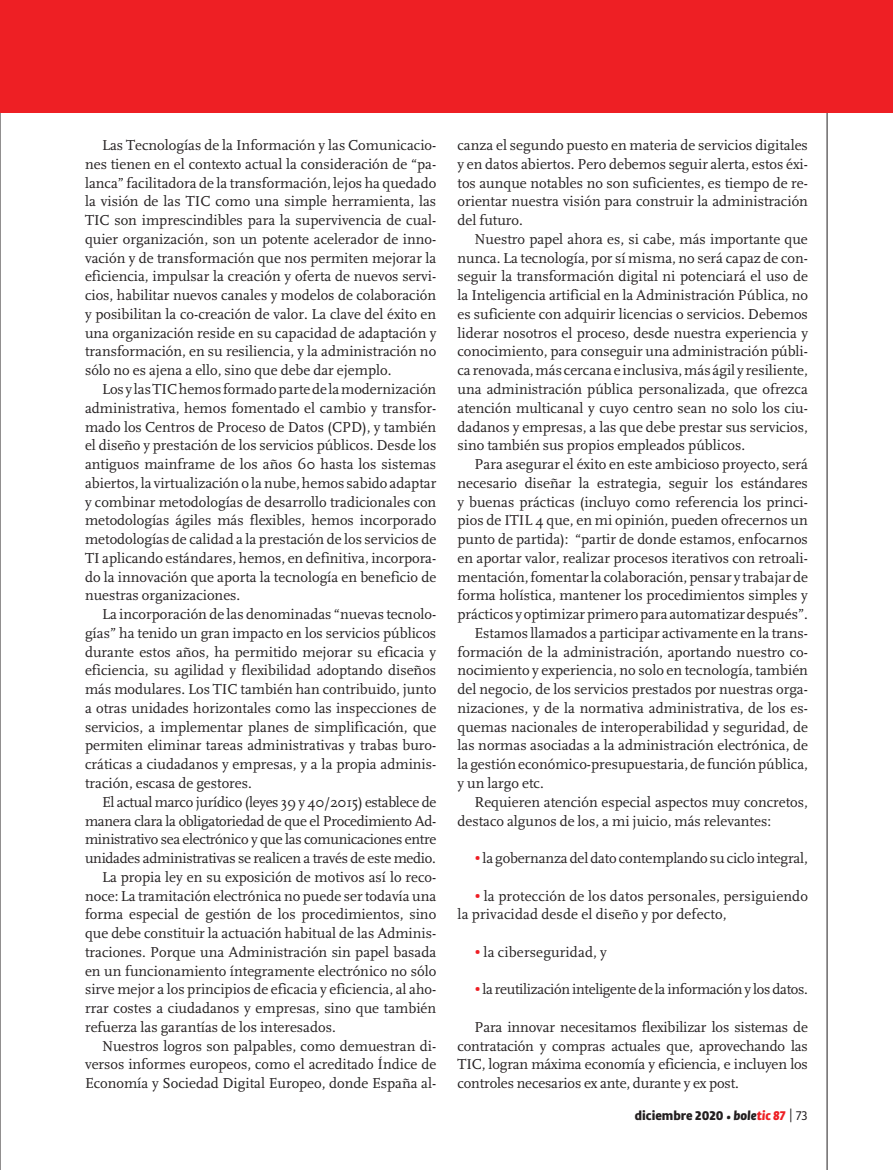
<style>
.page{position:relative;width:893px;height:1170px;background:#fff}
.page>*{position:absolute;margin:0;border:0;box-sizing:border-box;transform-origin:0 0}
.t1{font:15px/18.8px "FF Scala";color:#231f20;text-align:justify}
.t2{font:15px "FF Scala";letter-spacing:-.02em;color:#231f20}
.t3{font:900 13.5px "Bulo";color:#231f20}
.s1{font-family:"Bulo";font-weight:900;color:#ee1e24}
.s2{font-style:italic}
.s3{font-style:italic;color:#ee1f24}
.s4{font-family:"Libre Franklin";font-weight:400}
.s5{font-weight:400}
</style>
<div class="page">
<hr style="left:827px;top:0;width:1px;height:1169px;background:#231f20">
<hr style="left:0;top:0;width:1px;height:1169px;background:#231f20">
<div style="left:0;top:0;width:893px;height:112px;background:#ee1f24"></div>
<p class="t1" style="left:85px;top:136px;width:353px;text-indent:17px">Las Tecnologías de la Información y las Comunicacio&shy;nes tienen en el contexto actual la consideración de “pa&shy;lanca” facilitadora de la transformación, lejos ha quedado la visión de las TIC como una simple herramienta, las TIC son imprescindibles para la supervivencia de cual&shy;quier organización, son un potente acelerador de inno&shy;vación y de transformación que nos permiten mejorar la eficiencia, impulsar la creación y oferta de nuevos servi&shy;cios, habilitar nuevos canales y modelos de colaboración y posibilitan la co-creación de valor. La clave del éxito en una organización reside en su capacidad de adaptación y transformación, en su resiliencia, y la administración no sólo no es ajena a ello, sino que debe dar ejemplo.</p>
<p class="t1" style="left:85px;top:380px;width:353px;text-indent:17px">Los y las TIC hemos formado parte de la modernización administrativa, hemos fomentado el cambio y transfor&shy;mado los Centros de Proceso de Datos (CPD), y también el diseño y prestación de los servicios públicos. Desde los antiguos mainframe de los años 60 hasta los sistemas abiertos, la virtualización o la nube, hemos sabido adaptar y combinar metodologías de desarrollo tradicionales con metodologías ágiles más flexibles, hemos incorporado metodologías de calidad a la prestación de los servicios de TI aplicando estándares, hemos, en definitiva, incorpora&shy;do la innovación que aporta la tecnología en beneficio de nuestras organizaciones.</p>
<p class="t1" style="left:85px;top:605px;width:353px;text-indent:17px">La incorporación de las denominadas “nuevas tecnolo&shy;gías” ha tenido un gran impacto en los servicios públicos durante estos años, ha permitido mejorar su eficacia y eficiencia, su agilidad y flexibilidad adoptando diseños más modulares. Los TIC también han contribuido, junto a otras unidades horizontales como las inspecciones de servicios, a implementar planes de simplificación, que permiten eliminar tareas administrativas y trabas buro&shy;cráticas a ciudadanos y empresas, y a la propia adminis&shy;tración, escasa de gestores.</p>
<p class="t2" style="left:102px;top:793px;width:336px">El actual marco jurídico (leyes 39 y 40/2015) establece de</p>
<p class="t2" style="left:85px;top:812px;width:353px">manera clara la obligatoriedad de que el Procedimiento Ad-</p>
<p class="t2" style="left:85px;top:831px;width:353px">ministrativo sea electrónico y que las comunicaciones entre</p>
<p class="t2" style="left:85px;top:849px;width:352px">unidades administrativas se realicen a través de este medio.</p>
<p class="t1" style="left:102px;top:867px;width:336px">La propia ley en su exposición de motivos así lo reco-</p>
<p class="t1" style="left:85px;top:886px;width:353px">noce: La tramitación electrónica no puede ser todavía una</p>
<p class="t1" style="left:85px;top:905px;width:353px">forma especial de gestión de los procedimientos, sino</p>
<p class="t1" style="left:85px;top:924px;width:353px">que debe constituir la actuación habitual de las Adminis-</p>
<p class="t1" style="left:85px;top:942px;width:353px">traciones. Porque una Administración sin papel basada</p>
<p class="t1" style="left:85px;top:961px;width:353px">en un funcionamiento íntegramente electrónico no sólo</p>
<p class="t1" style="left:85px;top:980px;width:353px">sirve mejor a los principios de eficacia y eficiencia, al aho-</p>
<p class="t1" style="left:85px;top:999px;width:353px">rrar costes a ciudadanos y empresas, sino que también</p>
<p class="t1" style="left:85px;top:1017px;width:252px">refuerza las garantías de los interesados.</p>
<p class="t1" style="left:102px;top:1036px;width:336px">Nuestros logros son palpables, como demuestran di-</p>
<p class="t1" style="left:85px;top:1055px;width:353px">versos informes europeos, como el acreditado Índice de</p>
<p class="t1" style="left:85px;top:1074px;width:353px">Economía y Sociedad Digital Europeo, donde España al-</p>
<p class="t1" style="left:458px;top:136px;width:352px">canza el segundo puesto en materia de servicios digitales y en datos abiertos. Pero debemos seguir alerta, estos éxi&shy;tos aunque notables no son suficientes, es tiempo de re&shy;orientar nuestra visión para construir la administración del futuro.</p>
<p class="t1" style="left:458px;top:230px;width:352px;text-indent:17px">Nuestro papel ahora es, si cabe, más importante que nunca. La tecnología, por sí misma, no será capaz de con&shy;seguir la transformación digital ni potenciará el uso de la Inteligencia artificial en la Administración Pública, no es suficiente con adquirir licencias o servicios. Debemos liderar nosotros el proceso, desde nuestra experiencia y conocimiento, para conseguir una administración públi&shy;ca renovada, más cercana e inclusiva, más ágil y resiliente, una administración pública personalizada, que ofrezca atención multicanal y cuyo centro sean no solo los ciu&shy;dadanos y empresas, a las que debe prestar sus servicios, sino también sus propios empleados públicos.</p>
<p class="t1" style="left:475px;top:455px;width:335px">Para asegurar el éxito en este ambicioso proyecto, será</p>
<p class="t1" style="left:458px;top:474px;width:352px">necesario diseñar la estrategia, seguir los estándares</p>
<p class="t1" style="left:458px;top:492px;width:352px">y buenas prácticas (incluyo como referencia los princi-</p>
<p class="t1" style="left:458px;top:511px;width:352px">pios de ITIL 4 que, en mi opinión, pueden ofrecernos un</p>
<p class="t1" style="left:458px;top:530px;width:352px">punto de partida): “partir de donde estamos, enfocarnos</p>
<p class="t1" style="left:458px;top:549px;width:352px">en aportar valor, realizar procesos iterativos con retroali-</p>
<p class="t1" style="left:458px;top:567px;width:352px">mentación, fomentar la colaboración, pensar y trabajar de</p>
<p class="t1" style="left:458px;top:586px;width:352px">forma holística, mantener los procedimientos simples y</p>
<p class="t1" style="left:458px;top:605px;width:352px">prácticos y optimizar primero para automatizar después”.</p>
<p class="t1" style="left:475px;top:624px;width:335px">Estamos llamados a participar activamente en la trans-</p>
<p class="t1" style="left:458px;top:642px;width:352px">formación de la administración, aportando nuestro co-</p>
<p class="t1" style="left:458px;top:661px;width:352px">nocimiento y experiencia, no solo en tecnología, también</p>
<p class="t1" style="left:458px;top:680px;width:352px">del negocio, de los servicios prestados por nuestras orga-</p>
<p class="t1" style="left:458px;top:699px;width:352px">nizaciones, y de la normativa administrativa, de los es-</p>
<p class="t1" style="left:458px;top:717px;width:352px">quemas nacionales de interoperabilidad y seguridad, de</p>
<p class="t1" style="left:458px;top:736px;width:352px">las normas asociadas a la administración electrónica, de</p>
<p class="t1" style="left:458px;top:755px;width:352px">la gestión económico-presupuestaria, de función pública,</p>
<p class="t1" style="left:458px;top:774px;width:88px">y un largo etc.</p>
<p class="t1" style="left:475px;top:792px;width:335px">Requieren atención especial aspectos muy concretos,</p>
<p class="t1" style="left:458px;top:811px;width:315px">destaco algunos de los, a mi juicio, más relevantes:</p>
<p class="t1" style="left:475px;top:849px;width:335px"><span class="s1">•</span> la gobernanza del dato contemplando su ciclo integral,</p>
<p class="t1" style="left:458px;top:886px;width:352px;text-indent:17px"><span class="s1">•</span> la protección de los datos personales, persiguiendo la privacidad desde el diseño y por defecto,</p>
<p class="t1" style="left:475px;top:942px;width:134px"><span class="s1">•</span> la ciberseguridad, y</p>
<p class="t2" style="left:475px;top:981px;width:335px"><span class="s1">•</span> la reutilización inteligente de la información y los datos.</p>
<p class="t1" style="left:458px;top:1017px;width:352px;text-indent:17px">Para innovar necesitamos flexibilizar los sistemas de contratación y compras actuales que, aprovechando las TIC, logran máxima economía y eficiencia, e incluyen los controles necesarios ex ante, durante y ex post.</p>
<p class="t3" style="left:635px;top:1106px;width:175px">diciembre 2020 <span class="s2">• bole</span><span class="s3">tic 87</span> <span class="s4">|</span> <span class="s5">73</span></p>
</div>
